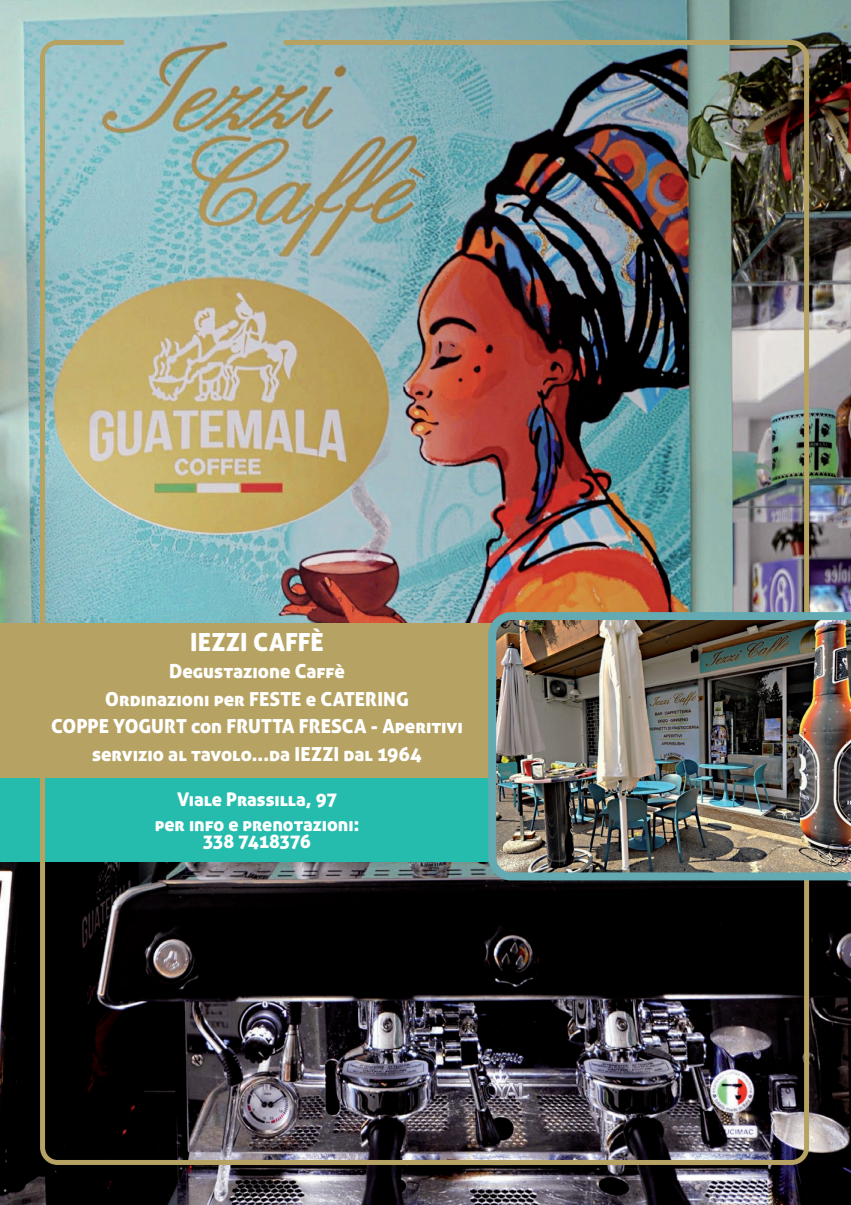
<style>
.page{position:relative;width:851px;height:1205px;background:#fff}
.page>*{position:absolute;margin:0;border:0;box-sizing:border-box;transform-origin:0 0}
.t1{font:25px "Aller Display";letter-spacing:.005em;color:#fff}
.t2{font:19.38px/27.5px "Aller Display";color:#fff;text-align:center}
.t3{font:18.75px/25px "Aller Display";color:#fff;text-align:center}
</style>
<div class="page">
<img style="left:0;top:0;width:850px;height:1205px">
<div style="left:0;top:623px;width:850px;height:234px;background:#b6a262"></div>
<div style="left:0;top:778px;width:570px;height:84px;background:#25bcae"></div>
<div style="left:40px;top:40px;width:769px;height:1125px;border:5px solid #b6a262;border-radius:15px"></div>
<img style="left:488px;top:612px;width:362px;height:268px">
<p class="t1" style="left:190px;top:626px;width:135px">IEZZI CAFFÈ</p>
<p class="t2" style="left:51px;top:657px;width:413px">Degustazione Caffè<br>Ordinazioni per FESTE e CATERING<br>COPPE YOGURT con FRUTTA FRESCA - Aperitivi servizio al tavolo...da IEZZI dal 1964</p>
<p class="t3" style="left:155px;top:786px;width:206px">Viale Prassilla, 97<br>per info e prenotazioni:</p>
<p class="t3" style="left:203px;top:829px;width:109px">338 7418376</p>
</div>
